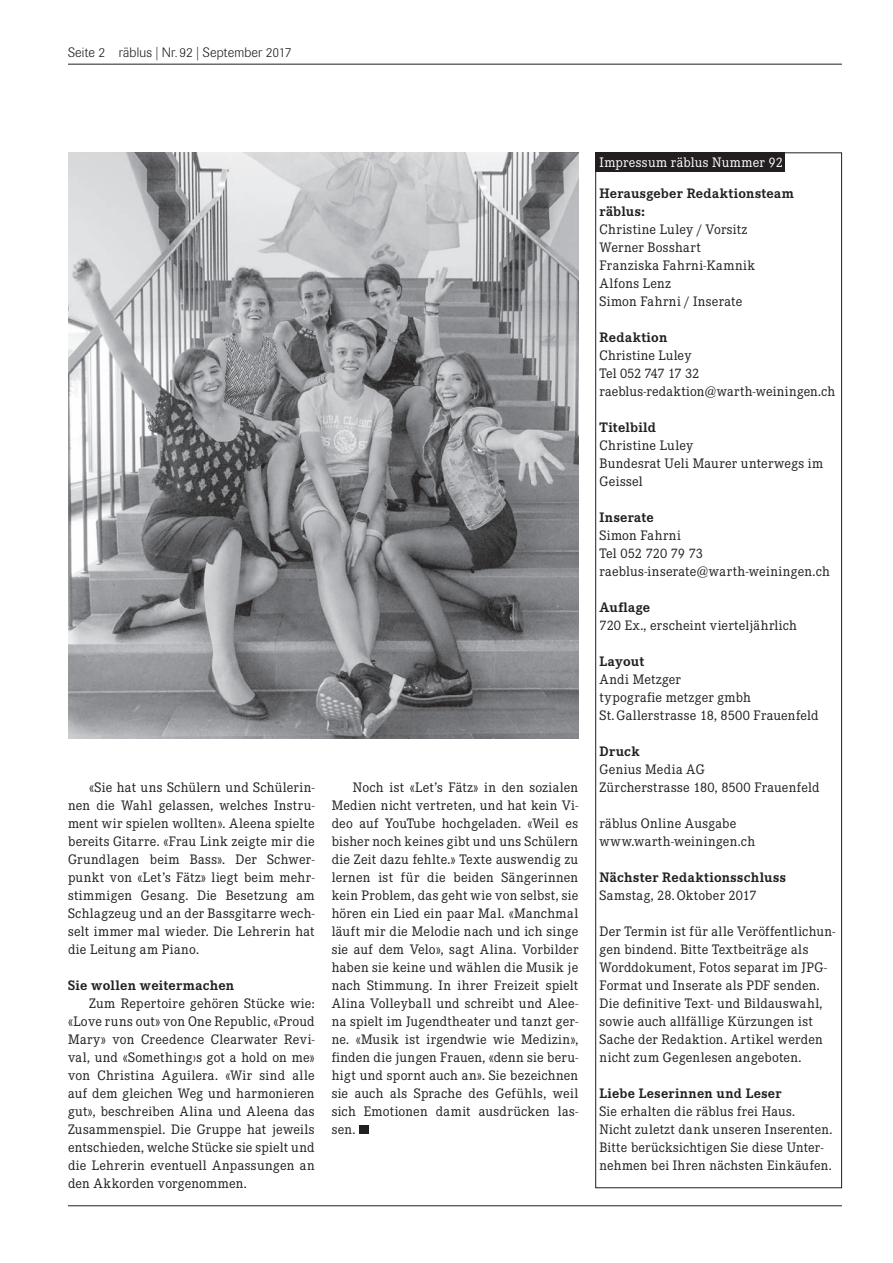
<style>
.page{position:relative;width:893px;height:1263px;background:#fff}
.page>*{position:absolute;margin:0;border:0;box-sizing:border-box;transform-origin:0 0}
.t1{font:13.5px/18px "Corporate EBQ";letter-spacing:.02em;color:#231f20}
.t2{font:700 13.5px/18px "Corporate EBQ";letter-spacing:.025em;color:#231f20}
.t3{font:300 13.5px "Imago";letter-spacing:.01em;color:#231f20}
.t4{font:13.5px "Corporate EBQ";letter-spacing:.025em;color:#fff}
</style>
<div class="page">
<hr style="left:68px;top:64px;width:774px;height:1px;background:#231f20">
<hr style="left:68px;top:1205px;width:774px;height:1px;background:#231f20">
<div style="left:595px;top:152px;width:190px;height:20px;background:#231f20"></div>
<img style="left:68px;top:152px;width:510px;height:586px">
<div style="left:359px;top:1125px;width:10px;height:9px;background:#231f20"></div>
<p class="t3" style="left:68px;top:45px;width:225px">Seite 2 räblus | Nr.92 | September 2017</p>
<p class="t1" style="left:68px;top:778px;width:248px;text-align:justify;text-indent:21px">«Sie hat uns Schülern und Schülerin&shy;nen die Wahl gelassen, welches Instru&shy;ment wir spielen wollten». Aleena spielte bereits Gitarre. «Frau Link zeigte mir die Grundlagen beim Bass». Der Schwer&shy;punkt von «Let’s Fätz» liegt beim mehr&shy;stimmigen Gesang. Die Besetzung am Schlagzeug und an der Bassgitarre wech&shy;selt immer mal wieder. Die Lehrerin hat die Leitung am Piano.</p>
<p class="t2" style="left:68px;top:976px;width:168px">Sie wollen weitermachen</p>
<p class="t1" style="left:68px;top:994px;width:248px;text-align:justify;text-indent:21px">Zum Repertoire gehören Stücke wie: «Love runs out» von One Republic, «Proud Mary» von Creedence Clearwater Revi&shy;val, und «Something›s got a hold on me» von Christina Aguilera. «Wir sind alle auf dem gleichen Weg und harmonieren gut», beschreiben Alina und Aleena das Zusammenspiel. Die Gruppe hat jeweils entschieden, welche Stücke sie spielt und die Lehrerin eventuell Anpassungen an den Akkorden vorgenommen.</p>
<p class="t1" style="left:332px;top:778px;width:248px;text-align:justify;text-indent:21px">Noch ist «Let’s Fätz» in den sozialen Medien nicht vertreten, und hat kein Vi&shy;deo auf YouTube hochgeladen. «Weil es bisher noch keines gibt und uns Schülern die Zeit dazu fehlte.» Texte auswendig zu lernen ist für die beiden Sängerinnen kein Problem, das geht wie von selbst, sie hören ein Lied ein paar Mal. «Manchmal läuft mir die Melodie nach und ich singe sie auf dem Velo», sagt Alina. Vorbilder haben sie keine und wählen die Musik je nach Stimmung. In ihrer Freizeit spielt Alina Volleyball und schreibt und Alee&shy;na spielt im Jugendtheater und tanzt ger&shy;ne. «Musik ist irgendwie wie Medizin», finden die jungen Frauen, «denn sie beru&shy;higt und spornt auch an». Sie bezeichnen sie auch als Sprache des Gefühls, weil sich Emotionen damit ausdrücken las&shy;sen.</p>
<p class="t4" style="left:600px;top:154px;width:185px">Impressum räblus Nummer 92</p>
<p class="t2" style="left:600px;top:184px;width:196px">Herausgeber Redaktionsteam räblus:</p>
<p class="t1" style="left:600px;top:220px;width:157px">Christine Luley / Vorsitz<br>Werner Bosshart<br>Franziska Fahrni-Kamnik<br>Alfons Lenz<br>Simon Fahrni / Inserate</p>
<p class="t2" style="left:600px;top:328px;width:69px">Redaktion</p>
<p class="t1" style="left:600px;top:346px;width:237px">Christine Luley<br>Tel 052 747 17 32 raeblus-redaktion@warth-weiningen.ch</p>
<p class="t2" style="left:600px;top:418px;width:58px">Titelbild</p>
<p class="t1" style="left:600px;top:436px;width:225px">Christine Luley<br>Bundesrat Ueli Maurer unterwegs im<br>Geissel</p>
<p class="t2" style="left:600px;top:508px;width:56px">Inserate</p>
<p class="t1" style="left:600px;top:526px;width:232px">Simon Fahrni<br>Tel 052 720 79 73 raeblus-inserate@warth-weiningen.ch</p>
<p class="t2" style="left:600px;top:598px;width:52px">Auflage</p>
<p class="t1" style="left:600px;top:616px;width:199px">720 Ex., erscheint vierteljährlich</p>
<p class="t2" style="left:600px;top:652px;width:46px">Layout</p>
<p class="t1" style="left:600px;top:670px;width:221px">Andi Metzger<br>typografie metzger gmbh<br>St.Gallerstrasse 18, 8500 Frauenfeld</p>
<p class="t2" style="left:600px;top:742px;width:41px">Druck</p>
<p class="t1" style="left:600px;top:760px;width:221px">Genius Media AG<br>Zürcherstrasse 180, 8500 Frauenfeld</p>
<p class="t1" style="left:600px;top:814px;width:157px">räblus Online Ausgabe www.warth-weiningen.ch</p>
<p class="t2" style="left:600px;top:868px;width:188px">Nächster Redaktionsschluss</p>
<p class="t1" style="left:600px;top:886px;width:158px">Samstag, 28.Oktober 2017</p>
<p class="t1" style="left:600px;top:922px;width:237px">Der Termin ist für alle Veröffentlichun&shy;gen bindend. Bitte Textbeiträge als Worddokument, Fotos separat im JPG-Format und Inserate als PDF senden.<br>Die definitive Text- und Bildauswahl, sowie auch allfällige Kürzungen ist Sache der Redaktion. Artikel werden nicht zum Gegenlesen angeboten.</p>
<p class="t2" style="left:600px;top:1084px;width:183px">Liebe Leserinnen und Leser</p>
<p class="t1" style="left:600px;top:1102px;width:234px">Sie erhalten die räblus frei Haus.<br>Nicht zuletzt dank unseren Inserenten.<br>Bitte berücksichtigen Sie diese Unter&shy;nehmen bei Ihren nächsten Einkäufen.</p>
</div>
